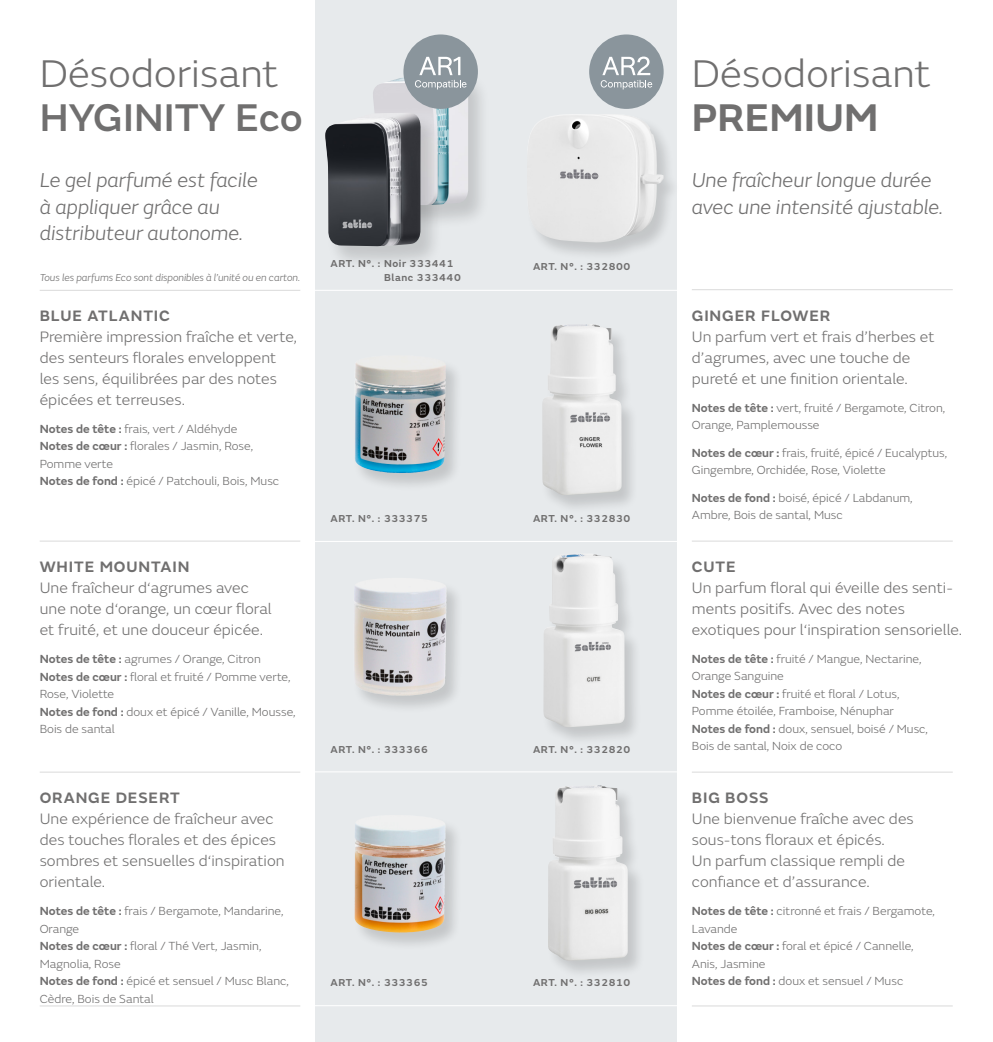
<style>
.page{position:relative;width:993px;height:1042px;background:#fff}
.page>*{position:absolute;margin:0;border:0;box-sizing:border-box;transform-origin:0 0}
.t1{font:300 40.25px "FS Emeric";letter-spacing:.005em;color:#706f6f}
.t2{font:500 40.25px "FS Emeric";letter-spacing:.005em;color:#706f6f}
.t3{font:600 40.25px "FS Emeric";letter-spacing:.005em;color:#706f6f}
.t4{font:italic 300 21px/26.2px "FS Emeric";color:#706f6f}
.t5{font:300 15.75px/21px "FS Emeric";letter-spacing:.005em;color:#706f6f}
.t6{font:600 15.75px "FS Emeric";letter-spacing:.055em;color:#706f6f}
.t7{font:300 12.25px/17.5px "FS Emeric";color:#706f6f}
.t8{font:600 10.5px/14px "FS Emeric";letter-spacing:.055em;color:#706f6f}
.t9{font:italic 300 10.5px "FS Emeric";letter-spacing:-.005em;color:#706f6f}
.s1{font-weight:600}
</style>
<div class="page">
<div style="left:315px;top:0;width:362px;height:1042px;background:#e7eaec"></div>
<hr style="left:40px;top:290px;width:260px;height:1px;background:#dadada">
<hr style="left:308px;top:290px;width:369px;height:1px;background:#fff">
<hr style="left:40px;top:541px;width:260px;height:1px;background:#dadada">
<hr style="left:308px;top:541px;width:369px;height:1px;background:#fff">
<hr style="left:40px;top:772px;width:260px;height:1px;background:#dadada">
<hr style="left:40px;top:1005px;width:260px;height:1px;background:#dadada">
<hr style="left:691px;top:1005px;width:261px;height:1px;background:#dadada">
<hr style="left:691px;top:772px;width:261px;height:1px;background:#dadada">
<hr style="left:691px;top:541px;width:261px;height:1px;background:#dadada">
<hr style="left:691px;top:289px;width:261px;height:1px;background:#dadada">
<hr style="left:308px;top:771px;width:368px;height:1px;background:#fff">
<hr style="left:308px;top:1005px;width:368px;height:1px;background:#fff">
<div style="left:352px;top:355px;width:111px;height:137px;background:#000;opacity:.15"></div>
<img style="left:354px;top:355px;width:37px;height:110px">
<div style="left:540px;top:324px;width:99px;height:190px;background:#000;opacity:.15"></div>
<img style="left:542px;top:324px;width:80px;height:171px">
<div style="left:352px;top:578px;width:112px;height:136px;background:#000;opacity:.15"></div>
<img style="left:353px;top:578px;width:49px;height:112px">
<div style="left:541px;top:554px;width:101px;height:192px;background:#000;opacity:.15"></div>
<img style="left:543px;top:554px;width:81px;height:174px">
<div style="left:352px;top:815px;width:111px;height:136px;background:#000;opacity:.15"></div>
<img style="left:354px;top:815px;width:41px;height:106px">
<div style="left:546px;top:785px;width:98px;height:194px;background:#000;opacity:.15"></div>
<img style="left:548px;top:785px;width:79px;height:176px">
<div style="left:525px;top:114px;width:155px;height:147px;background:#000;opacity:.15"></div>
<img style="left:526px;top:114px;width:137px;height:128px">
<div style="left:589px;top:34px;width:74px;height:75px;background:#8a959c;border-radius:50%"></div>
<svg style="left:600px;top:57px;width:52px;height:32px"></svg>
<div style="left:371px;top:72px;width:119px;height:158px;background:#000;opacity:.15"></div>
<img style="left:372px;top:72px;width:96px;height:133px">
<div style="left:323px;top:113px;width:120px;height:158px;background:#000;opacity:.15"></div>
<img style="left:325px;top:113px;width:95px;height:133px">
<div style="left:403px;top:34px;width:75px;height:75px;background:#8a959c;border-radius:50%"></div>
<svg style="left:415px;top:57px;width:51px;height:32px"></svg>
<h1 class="t1" style="left:40px;top:47px;width:240px">Désodorisant</h1>
<h1 class="t2" style="left:40px;top:88px;width:264px">HYGINITY Eco</h1>
<h1 class="t1" style="left:691px;top:47px;width:240px">Désodorisant</h1>
<h1 class="t3" style="left:691px;top:87px;width:188px">PREMIUM</h1>
<h2 class="t4" style="left:40px;top:166px;width:219px">Le gel parfumé est facile à appliquer grâce au distributeur autonome.</h2>
<h2 class="t4" style="left:691px;top:166px;width:252px">Une fraîcheur longue durée avec une intensité ajustable.</h2>
<p class="t8" style="left:384px;top:255px;width:78px;text-indent:-54px">ART. N°. : Noir 333441<br>Blanc 333440</p>
<p class="t8" style="left:533px;top:258px;width:99px">ART. N°. : 332800</p>
<p class="t9" style="left:40px;top:270px;width:262px">Tous les parfums Eco sont disponibles à l’unité ou en carton.</p>
<p class="t6" style="left:40px;top:303px;width:132px">BLUE ATLANTIC</p>
<p class="t5" style="left:40px;top:325px;width:259px">Première impression fraîche et verte, des senteurs florales enveloppent les sens, équilibrées par des notes épicées et terreuses.</p>
<p class="t7" style="left:40px;top:419px;width:241px"><span class="s1">Notes de tête :</span> frais, vert / Aldéhyde<br><span class="s1">Notes de cœur :</span> florales / Jasmin, Rose,<br>Pomme verte<br><span class="s1">Notes de fond :</span> épicé / Patchouli, Bois, Musc</p>
<p class="t6" style="left:40px;top:555px;width:151px">WHITE MOUNTAIN</p>
<p class="t5" style="left:40px;top:577px;width:233px">Une fraîcheur d‘agrumes avec une note d‘orange, un cœur floral et fruité, et une douceur épicée.</p>
<p class="t7" style="left:40px;top:650px;width:257px"><span class="s1">Notes de tête :</span> agrumes / Orange, Citron<br><span class="s1">Notes de cœur :</span> floral et fruité / Pomme verte,<br>Rose, Violette<br><span class="s1">Notes de fond :</span> doux et épicé / Vanille, Mousse,<br>Bois de santal</p>
<p class="t6" style="left:40px;top:786px;width:142px">ORANGE DESERT</p>
<p class="t5" style="left:40px;top:808px;width:246px">Une expérience de fraîcheur avec des touches florales et des épices sombres et sensuelles d‘inspiration orientale.</p>
<p class="t7" style="left:40px;top:902px;width:251px"><span class="s1">Notes de tête :</span> frais / Bergamote, Mandarine,<br>Orange<br><span class="s1">Notes de cœur :</span> floral / Thé Vert, Jasmin,<br>Magnolia, Rose<br><span class="s1">Notes de fond :</span> épicé et sensuel / Musc Blanc,<br>Cèdre, Bois de Santal</p>
<p class="t8" style="left:330px;top:511px;width:99px">ART. N°. : 333375</p>
<p class="t8" style="left:533px;top:511px;width:99px">ART. N°. : 332830</p>
<p class="t8" style="left:330px;top:741px;width:99px">ART. N°. : 333366</p>
<p class="t8" style="left:330px;top:975px;width:99px">ART. N°. : 333365</p>
<p class="t8" style="left:533px;top:741px;width:99px">ART. N°. : 332820</p>
<p class="t8" style="left:533px;top:975px;width:99px">ART. N°. : 332810</p>
<p class="t6" style="left:691px;top:303px;width:140px">GINGER FLOWER</p>
<p class="t5" style="left:691px;top:325px;width:244px">Un parfum vert et frais d’herbes et d’agrumes, avec une touche de pureté et une finition orientale.</p>
<p class="t7" style="left:691px;top:398px;width:255px"><span class="s1">Notes de tête :</span> vert, fruité / Bergamote, Citron,<br>Orange, Pamplemousse</p>
<p class="t7" style="left:691px;top:443px;width:257px"><span class="s1">Notes de cœur :</span> frais, fruité, épicé / Eucalyptus,<br>Gingembre, Orchidée, Rose, Violette</p>
<p class="t7" style="left:691px;top:488px;width:222px"><span class="s1">Notes de fond :</span> boisé, épicé / Labdanum,<br>Ambre, Bois de santal, Musc</p>
<p class="t6" style="left:691px;top:555px;width:45px">CUTE</p>
<p class="t5" style="left:691px;top:577px;width:272px">Un parfum floral qui éveille des senti&shy;ments positifs. Avec des notes exotiques pour l‘inspiration sensorielle.</p>
<p class="t7" style="left:691px;top:649px;width:238px"><span class="s1">Notes de tête :</span> fruité / Mangue, Nectarine, Orange Sanguine<br><span class="s1">Notes de cœur :</span> fruité et floral / Lotus, Pomme étoilée, Framboise, Nénuphar <span class="s1">Notes de fond :</span> doux, sensuel, boisé / Musc, Bois de santal, Noix de coco</p>
<p class="t6" style="left:691px;top:786px;width:78px">BIG BOSS</p>
<p class="t5" style="left:691px;top:808px;width:223px">Une bienvenue fraîche avec des sous-tons floraux et épicés.<br>Un parfum classique rempli de confiance et d’assurance.</p>
<p class="t7" style="left:691px;top:902px;width:244px"><span class="s1">Notes de tête :</span> citronné et frais / Bergamote,<br>Lavande<br><span class="s1">Notes de cœur :</span> foral et épicé / Cannelle,<br>Anis, Jasmine<br><span class="s1">Notes de fond :</span> doux et sensuel / Musc</p>
</div>
